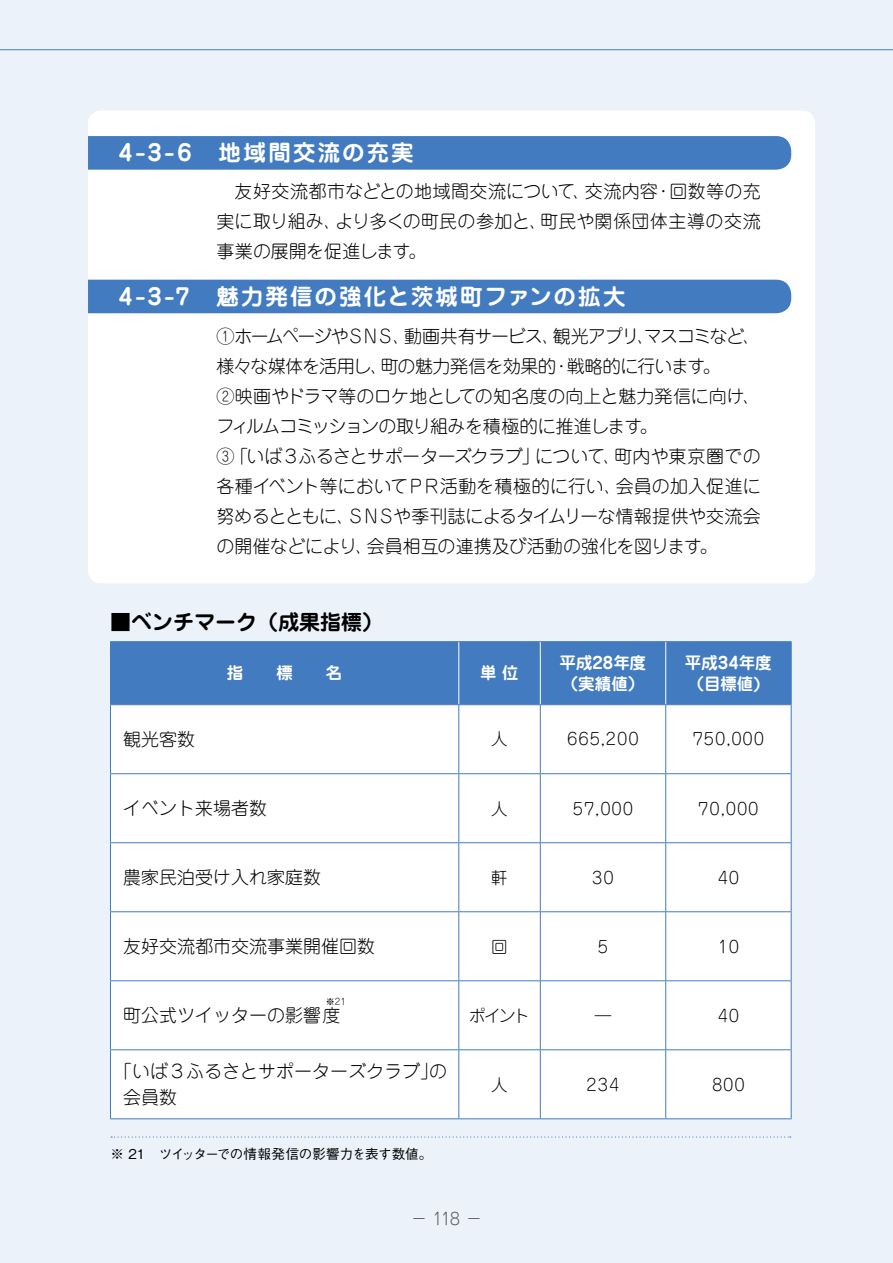
<style>
.page{position:relative;width:893px;height:1263px;background:#ecf2f9}
.page>*{position:absolute;margin:0;border:0;box-sizing:border-box;transform-origin:0 0}
.t1{font:700 22.5px "Jun 501 Pro";letter-spacing:.09em;color:#fff}
.t2{font:700 21px "Jun 501 Pro";color:#000}
.t3{font:300 18px/30px "Jun 101 Pro";letter-spacing:-.025em;color:#000}
.t4{font:300 18px/30px "Jun 101 Pro";letter-spacing:-.005em;color:#000;text-align:justify}
.t5{font:300 16.5px "Jun 101 Pro";letter-spacing:.05em;color:#000}
.t6{font:700 16.5px/21px "Jun 501 Pro";color:#fff}
.t7{font:300 16.5px "Jun 101 Pro";color:#595757}
.t8{font:500 13.5px "Gothic BBB Pro";letter-spacing:-.015em;color:#000}
.t9{font:300 9px "Jun 101 Pro";color:#000}
</style>
<div class="page">
<hr style="left:0;top:49px;width:893px;height:1px;background:#427bbf">
<div style="left:88px;top:111px;width:727px;height:472px;background:#fff;border-radius:13px"></div>
<div style="left:88px;top:136px;width:703px;height:34px;background:#427bbf"></div>
<div style="left:88px;top:280px;width:703px;height:33px;background:#427bbf"></div>
<div style="left:111px;top:642px;width:680px;height:62px;background:#427bbf"></div>
<div style="left:111px;top:705px;width:680px;height:68px;background:#fff"></div>
<div style="left:111px;top:774px;width:680px;height:344px;background:#fff"></div>
<hr style="left:110px;top:642px;width:1px;height:62px;background:#427bbf">
<hr style="left:110px;top:641px;width:349px;height:1px;background:#427bbf">
<hr style="left:458px;top:642px;width:1px;height:62px;background:#fff">
<hr style="left:459px;top:641px;width:81px;height:1px;background:#427bbf">
<hr style="left:540px;top:642px;width:1px;height:62px;background:#fff">
<hr style="left:540px;top:641px;width:126px;height:1px;background:#427bbf">
<hr style="left:665px;top:642px;width:1px;height:62px;background:#fff">
<hr style="left:666px;top:641px;width:126px;height:1px;background:#427bbf">
<hr style="left:791px;top:642px;width:1px;height:62px;background:#427bbf">
<hr style="left:110px;top:705px;width:1px;height:68px;background:#427bbf">
<hr style="left:110px;top:704px;width:349px;height:1px;background:#427bbf">
<hr style="left:458px;top:705px;width:1px;height:68px;background:#427bbf">
<hr style="left:459px;top:704px;width:81px;height:1px;background:#427bbf">
<hr style="left:540px;top:705px;width:1px;height:68px;background:#427bbf">
<hr style="left:540px;top:704px;width:126px;height:1px;background:#427bbf">
<hr style="left:665px;top:705px;width:1px;height:68px;background:#427bbf">
<hr style="left:666px;top:704px;width:126px;height:1px;background:#427bbf">
<hr style="left:791px;top:705px;width:1px;height:68px;background:#427bbf">
<hr style="left:110px;top:774px;width:1px;height:68px;background:#427bbf">
<hr style="left:110px;top:843px;width:1px;height:68px;background:#427bbf">
<hr style="left:110px;top:912px;width:1px;height:68px;background:#427bbf">
<hr style="left:110px;top:981px;width:1px;height:68px;background:#427bbf">
<hr style="left:110px;top:1050px;width:1px;height:68px;background:#427bbf">
<hr style="left:110px;top:773px;width:349px;height:1px;background:#427bbf">
<hr style="left:458px;top:774px;width:1px;height:68px;background:#427bbf">
<hr style="left:458px;top:843px;width:1px;height:68px;background:#427bbf">
<hr style="left:458px;top:912px;width:1px;height:68px;background:#427bbf">
<hr style="left:458px;top:981px;width:1px;height:68px;background:#427bbf">
<hr style="left:458px;top:1050px;width:1px;height:68px;background:#427bbf">
<hr style="left:459px;top:773px;width:81px;height:1px;background:#427bbf">
<hr style="left:540px;top:774px;width:1px;height:68px;background:#427bbf">
<hr style="left:540px;top:843px;width:1px;height:68px;background:#427bbf">
<hr style="left:540px;top:912px;width:1px;height:68px;background:#427bbf">
<hr style="left:540px;top:981px;width:1px;height:68px;background:#427bbf">
<hr style="left:540px;top:1050px;width:1px;height:68px;background:#427bbf">
<hr style="left:540px;top:773px;width:126px;height:1px;background:#427bbf">
<hr style="left:665px;top:774px;width:1px;height:68px;background:#427bbf">
<hr style="left:665px;top:843px;width:1px;height:68px;background:#427bbf">
<hr style="left:665px;top:912px;width:1px;height:68px;background:#427bbf">
<hr style="left:665px;top:981px;width:1px;height:68px;background:#427bbf">
<hr style="left:665px;top:1050px;width:1px;height:68px;background:#427bbf">
<hr style="left:666px;top:773px;width:126px;height:1px;background:#427bbf">
<hr style="left:791px;top:774px;width:1px;height:68px;background:#427bbf">
<hr style="left:791px;top:843px;width:1px;height:68px;background:#427bbf">
<hr style="left:791px;top:912px;width:1px;height:68px;background:#427bbf">
<hr style="left:791px;top:981px;width:1px;height:68px;background:#427bbf">
<hr style="left:791px;top:1050px;width:1px;height:68px;background:#427bbf">
<hr style="left:110px;top:842px;width:349px;height:1px;background:#427bbf">
<hr style="left:110px;top:911px;width:349px;height:1px;background:#427bbf">
<hr style="left:110px;top:980px;width:349px;height:1px;background:#427bbf">
<hr style="left:110px;top:1049px;width:349px;height:1px;background:#427bbf">
<hr style="left:110px;top:1118px;width:349px;height:1px;background:#427bbf">
<hr style="left:459px;top:842px;width:81px;height:1px;background:#427bbf">
<hr style="left:459px;top:911px;width:81px;height:1px;background:#427bbf">
<hr style="left:459px;top:980px;width:81px;height:1px;background:#427bbf">
<hr style="left:459px;top:1049px;width:81px;height:1px;background:#427bbf">
<hr style="left:459px;top:1118px;width:81px;height:1px;background:#427bbf">
<hr style="left:540px;top:842px;width:126px;height:1px;background:#427bbf">
<hr style="left:540px;top:911px;width:126px;height:1px;background:#427bbf">
<hr style="left:540px;top:980px;width:126px;height:1px;background:#427bbf">
<hr style="left:540px;top:1049px;width:126px;height:1px;background:#427bbf">
<hr style="left:540px;top:1118px;width:126px;height:1px;background:#427bbf">
<hr style="left:666px;top:842px;width:126px;height:1px;background:#427bbf">
<hr style="left:666px;top:911px;width:126px;height:1px;background:#427bbf">
<hr style="left:666px;top:980px;width:126px;height:1px;background:#427bbf">
<hr style="left:666px;top:1049px;width:126px;height:1px;background:#427bbf">
<hr style="left:666px;top:1118px;width:126px;height:1px;background:#427bbf">
<svg style="left:111px;top:1136px;width:680px;height:1px"></svg>
<p class="t1" style="left:119px;top:134px;width:296px">4-3-6　地域間交流の充実</p>
<p class="t4" style="left:216px;top:174px;width:546px">　友好交流都市などとの地域間交流について、交流内容・回数等の充実に取り組み、より多くの町民の参加と、町民や関係団体主導の交流事業の展開を促進します。</p>
<p class="t1" style="left:119px;top:279px;width:508px">4-3-7　魅力発信の強化と茨城町ファンの拡大</p>
<p class="t3" style="left:216px;top:319px;width:546px">①ホームページやＳＮＳ、動画共有サービス、観光アプリ、マスコミなど、様々な媒体を活用し、町の魅力発信を効果的・戦略的に行います。<br>②映画やドラマ等のロケ地としての知名度の向上と魅力発信に向け、フィルムコミッションの取り組みを積極的に推進します。<br>③「いば３ふるさとサポーターズクラブ」について、町内や東京圏での各種イベント等においてＰＲ活動を積極的に行い、会員の加入促進に努めるとともに、ＳＮＳや季刊誌によるタイムリーな情報提供や交流会の開催などにより、会員相互の連携及び活動の強化を図ります。</p>
<p class="t2" style="left:110px;top:606px;width:274px">■ベンチマーク（成果指標）</p>
<p class="t6" style="left:480px;top:661px;width:40px">単 位</p>
<p class="t6" style="left:560px;top:651px;width:88px">平成28年度（実績値）</p>
<p class="t6" style="left:685px;top:651px;width:88px">平成34年度（目標値)</p>
<p class="t4" style="left:123px;top:722px;width:73px">観光客数</p>
<p class="t5" style="left:491px;top:726px;width:18px">人</p>
<p class="t5" style="left:567px;top:726px;width:73px">665,200</p>
<p class="t5" style="left:693px;top:726px;width:73px">750,000</p>
<p class="t4" style="left:123px;top:791px;width:145px">イベント来場者数</p>
<p class="t5" style="left:491px;top:795px;width:18px">人</p>
<p class="t5" style="left:573px;top:795px;width:62px">57,000</p>
<p class="t5" style="left:698px;top:795px;width:62px">70,000</p>
<p class="t4" style="left:123px;top:860px;width:199px">農家民泊受け入れ家庭数</p>
<p class="t5" style="left:491px;top:864px;width:18px">軒</p>
<p class="t5" style="left:592px;top:864px;width:23px">30</p>
<p class="t5" style="left:718px;top:864px;width:23px">40</p>
<p class="t4" style="left:123px;top:929px;width:253px">友好交流都市交流事業開催回数</p>
<p class="t5" style="left:491px;top:933px;width:18px">回</p>
<p class="t5" style="left:598px;top:933px;width:12px">5</p>
<p class="t5" style="left:718px;top:933px;width:23px">10</p>
<p class="t9" style="left:326px;top:995px;width:22px">※21</p>
<p class="t4" style="left:123px;top:998px;width:219px">町公式ツイッターの影響度</p>
<p class="t4" style="left:123px;top:1057px;width:325px;line-height:25.5px;text-indent:-9px">「いば３ふるさとサポーターズクラブ」の会員数</p>
<p class="t8" style="left:111px;top:1143px;width:323px">※ 21　ツイッターでの情報発信の影響力を表す数値。</p>
<p class="t5" style="left:469px;top:1002px;width:62px">ポイント</p>
<p class="t5" style="left:595px;top:1002px;width:18px">―</p>
<p class="t5" style="left:718px;top:1002px;width:23px">40</p>
<p class="t5" style="left:491px;top:1071px;width:18px">人</p>
<p class="t5" style="left:587px;top:1071px;width:34px">234</p>
<p class="t5" style="left:712px;top:1071px;width:34px">800</p>
<p class="t7" style="left:411px;top:1205px;width:73px">− 118 −</p>
</div>
